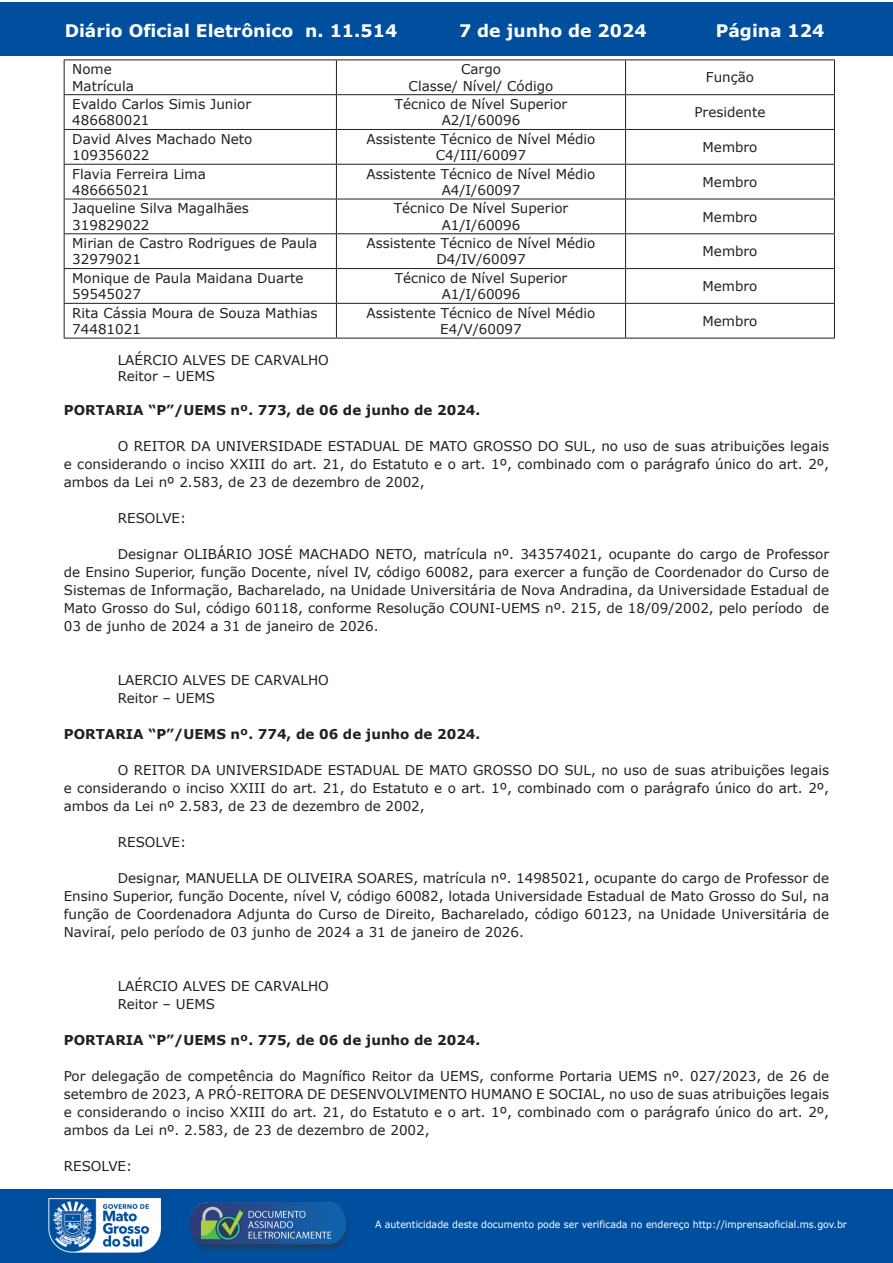
<style>
.page{position:relative;width:893px;height:1263px;background:#fff}
.page>*{position:absolute;margin:0;border:0;box-sizing:border-box;transform-origin:0 0}
.t1{font:700 17.25px "Verdana";color:#fff}
.t2{font:13.5px/16.2px "Verdana";color:#231f20}
.t3{font:700 13.5px "Verdana";color:#231f20}
.t4{font:9.9px "Verdana";color:#fff;scale:.95 1}
</style>
<div class="page">
<div style="left:0;top:2px;width:893px;height:53px;background:#004f9f"></div>
<div style="left:1px;top:1189px;width:892px;height:74px;background:#004f9f"></div>
<img style="left:49px;top:1198px;width:111px;height:54px">
<img style="left:185px;top:1201px;width:168px;height:54px">
<hr style="left:64px;top:60px;width:272px;height:1px;background:#231f20">
<hr style="left:336px;top:60px;width:290px;height:1px;background:#231f20">
<hr style="left:626px;top:60px;width:209px;height:1px;background:#231f20">
<hr style="left:834px;top:60px;width:1px;height:34px;background:#231f20">
<hr style="left:834px;top:95px;width:1px;height:34px;background:#231f20">
<hr style="left:834px;top:130px;width:1px;height:34px;background:#231f20">
<hr style="left:834px;top:165px;width:1px;height:34px;background:#231f20">
<hr style="left:834px;top:199px;width:1px;height:34px;background:#231f20">
<hr style="left:834px;top:234px;width:1px;height:34px;background:#231f20">
<hr style="left:834px;top:269px;width:1px;height:34px;background:#231f20">
<hr style="left:64px;top:94px;width:272px;height:1px;background:#231f20">
<hr style="left:336px;top:94px;width:290px;height:1px;background:#231f20">
<hr style="left:626px;top:94px;width:209px;height:1px;background:#231f20">
<hr style="left:64px;top:129px;width:272px;height:1px;background:#231f20">
<hr style="left:336px;top:129px;width:290px;height:1px;background:#231f20">
<hr style="left:626px;top:129px;width:209px;height:1px;background:#231f20">
<hr style="left:64px;top:164px;width:272px;height:1px;background:#231f20">
<hr style="left:336px;top:164px;width:290px;height:1px;background:#231f20">
<hr style="left:626px;top:164px;width:209px;height:1px;background:#231f20">
<hr style="left:64px;top:199px;width:272px;height:1px;background:#231f20">
<hr style="left:336px;top:199px;width:290px;height:1px;background:#231f20">
<hr style="left:626px;top:199px;width:209px;height:1px;background:#231f20">
<hr style="left:64px;top:233px;width:272px;height:1px;background:#231f20">
<hr style="left:336px;top:233px;width:290px;height:1px;background:#231f20">
<hr style="left:626px;top:233px;width:209px;height:1px;background:#231f20">
<hr style="left:64px;top:268px;width:272px;height:1px;background:#231f20">
<hr style="left:336px;top:268px;width:290px;height:1px;background:#231f20">
<hr style="left:626px;top:268px;width:209px;height:1px;background:#231f20">
<hr style="left:64px;top:303px;width:272px;height:1px;background:#231f20">
<hr style="left:336px;top:303px;width:290px;height:1px;background:#231f20">
<hr style="left:626px;top:303px;width:209px;height:1px;background:#231f20">
<hr style="left:64px;top:338px;width:272px;height:1px;background:#231f20">
<hr style="left:336px;top:338px;width:290px;height:1px;background:#231f20">
<hr style="left:626px;top:338px;width:209px;height:1px;background:#231f20">
<hr style="left:64px;top:60px;width:1px;height:34px;background:#231f20">
<hr style="left:336px;top:60px;width:1px;height:34px;background:#231f20">
<hr style="left:625px;top:60px;width:1px;height:34px;background:#231f20">
<hr style="left:64px;top:95px;width:1px;height:34px;background:#231f20">
<hr style="left:336px;top:95px;width:1px;height:34px;background:#231f20">
<hr style="left:625px;top:95px;width:1px;height:34px;background:#231f20">
<hr style="left:64px;top:130px;width:1px;height:34px;background:#231f20">
<hr style="left:336px;top:130px;width:1px;height:34px;background:#231f20">
<hr style="left:625px;top:130px;width:1px;height:34px;background:#231f20">
<hr style="left:64px;top:165px;width:1px;height:34px;background:#231f20">
<hr style="left:336px;top:165px;width:1px;height:34px;background:#231f20">
<hr style="left:625px;top:165px;width:1px;height:34px;background:#231f20">
<hr style="left:64px;top:199px;width:1px;height:34px;background:#231f20">
<hr style="left:336px;top:199px;width:1px;height:34px;background:#231f20">
<hr style="left:625px;top:199px;width:1px;height:34px;background:#231f20">
<hr style="left:64px;top:234px;width:1px;height:34px;background:#231f20">
<hr style="left:336px;top:234px;width:1px;height:34px;background:#231f20">
<hr style="left:625px;top:234px;width:1px;height:34px;background:#231f20">
<hr style="left:64px;top:269px;width:1px;height:34px;background:#231f20">
<hr style="left:336px;top:269px;width:1px;height:34px;background:#231f20">
<hr style="left:625px;top:269px;width:1px;height:34px;background:#231f20">
<hr style="left:64px;top:304px;width:1px;height:34px;background:#231f20">
<hr style="left:336px;top:304px;width:1px;height:34px;background:#231f20">
<hr style="left:625px;top:304px;width:1px;height:34px;background:#231f20">
<hr style="left:834px;top:304px;width:1px;height:34px;background:#231f20">
<p class="t1" style="left:65px;top:18px;width:334px">Diário Oficial Eletrônico n. 11.514</p>
<p class="t1" style="left:459px;top:18px;width:189px">7 de junho de 2024</p>
<p class="t1" style="left:716px;top:18px;width:110px">Página 124</p>
<p class="t2" style="left:72px;top:61px;width:63px">Nome<br>Matrícula</p>
<p class="t2" style="left:409px;top:61px;width:146px;text-align:center">Cargo<br>Classe/ Nível/ Código</p>
<p class="t2" style="left:706px;top:69px;width:50px">Função</p>
<p class="t2" style="left:72px;top:96px;width:180px">Evaldo Carlos Simis Junior<br>486680021</p>
<p class="t2" style="left:395px;top:96px;width:174px;text-align:center">Técnico de Nível Superior<br>A2/I/60096</p>
<p class="t2" style="left:694px;top:104px;width:73px">Presidente</p>
<p class="t2" style="left:72px;top:131px;width:182px">David Alves Machado Neto<br>109356022</p>
<p class="t2" style="left:367px;top:131px;width:230px;text-align:center">Assistente Técnico de Nível Médio<br>C4/III/60097</p>
<p class="t2" style="left:703px;top:139px;width:56px">Membro</p>
<p class="t2" style="left:72px;top:166px;width:135px">Flavia Ferreira Lima<br>486665021</p>
<p class="t2" style="left:367px;top:166px;width:230px;text-align:center">Assistente Técnico de Nível Médio<br>A4/I/60097</p>
<p class="t2" style="left:703px;top:174px;width:56px">Membro</p>
<p class="t2" style="left:72px;top:200px;width:178px">Jaqueline Silva Magalhães<br>319829022</p>
<p class="t2" style="left:394px;top:200px;width:176px;text-align:center">Técnico De Nível Superior<br>A1/I/60096</p>
<p class="t2" style="left:703px;top:208px;width:56px">Membro</p>
<p class="t2" style="left:72px;top:235px;width:247px">Mirian de Castro Rodrigues de Paula<br>32979021</p>
<p class="t2" style="left:367px;top:235px;width:230px;text-align:center">Assistente Técnico de Nível Médio<br>D4/IV/60097</p>
<p class="t2" style="left:703px;top:243px;width:56px">Membro</p>
<p class="t2" style="left:72px;top:270px;width:233px">Monique de Paula Maidana Duarte<br>59545027</p>
<p class="t2" style="left:395px;top:270px;width:174px;text-align:center">Técnico de Nível Superior<br>A1/I/60096</p>
<p class="t2" style="left:703px;top:278px;width:56px">Membro</p>
<p class="t2" style="left:72px;top:305px;width:247px">Rita Cássia Moura de Souza Mathias<br>74481021</p>
<p class="t2" style="left:367px;top:305px;width:230px;text-align:center">Assistente Técnico de Nível Médio<br>E4/V/60097</p>
<p class="t2" style="left:703px;top:313px;width:56px">Membro</p>
<p class="t2" style="left:118px;top:352px;width:212px">LAÉRCIO ALVES DE CARVALHO<br>Reitor – UEMS</p>
<p class="t3" style="left:64px;top:401px;width:418px">PORTARIA “P”/UEMS nº. 773, de 06 de junho de 2024.</p>
<p class="t2" style="left:64px;top:437px;width:767px;line-height:18px;text-align:justify;text-indent:54px">O REITOR DA UNIVERSIDADE ESTADUAL DE MATO GROSSO DO SUL, no uso de suas atribuições legais e considerando o inciso XXIII do art. 21, do Estatuto e o art. 1º, combinado com o parágrafo único do art. 2º, ambos da Lei nº 2.583, de 23 de dezembro de 2002,</p>
<p class="t2" style="left:118px;top:510px;width:70px">RESOLVE:</p>
<p class="t2" style="left:64px;top:545px;width:767px;line-height:18px;text-align:justify;text-indent:54px">Designar OLIBÁRIO JOSÉ MACHADO NETO, matrícula nº. 343574021, ocupante do cargo de Professor de Ensino Superior, função Docente, nível IV, código 60082, para exercer a função de Coordenador do Curso de Sistemas de Informação, Bacharelado, na Unidade Universitária de Nova Andradina, da Universidade Estadual de Mato Grosso do Sul, código 60118, conforme Resolução COUNI-UEMS nº. 215, de 18/09/2002, pelo período de 03 de junho de 2024 a 31 de janeiro de 2026.</p>
<p class="t2" style="left:118px;top:671px;width:212px;line-height:18px">LAERCIO ALVES DE CARVALHO<br>Reitor – UEMS</p>
<p class="t3" style="left:64px;top:725px;width:418px">PORTARIA “P”/UEMS nº. 774, de 06 de junho de 2024.</p>
<p class="t2" style="left:64px;top:761px;width:767px;line-height:18px;text-align:justify;text-indent:54px">O REITOR DA UNIVERSIDADE ESTADUAL DE MATO GROSSO DO SUL, no uso de suas atribuições legais e considerando o inciso XXIII do art. 21, do Estatuto e o art. 1º, combinado com o parágrafo único do art. 2º, ambos da Lei nº 2.583, de 23 de dezembro de 2002,</p>
<p class="t2" style="left:118px;top:834px;width:70px">RESOLVE:</p>
<p class="t2" style="left:64px;top:869px;width:767px;line-height:18px;text-align:justify;text-indent:54px">Designar, MANUELLA DE OLIVEIRA SOARES, matrícula nº. 14985021, ocupante do cargo de Professor de Ensino Superior, função Docente, nível V, código 60082, lotada Universidade Estadual de Mato Grosso do Sul, na função de Coordenadora Adjunta do Curso de Direito, Bacharelado, código 60123, na Unidade Universitária de Naviraí, pelo período de 03 junho de 2024 a 31 de janeiro de 2026.</p>
<p class="t2" style="left:118px;top:977px;width:212px;line-height:18px">LAÉRCIO ALVES DE CARVALHO<br>Reitor – UEMS</p>
<p class="t3" style="left:64px;top:1031px;width:418px">PORTARIA “P”/UEMS nº. 775, de 06 de junho de 2024.</p>
<p class="t2" style="left:64px;top:1067px;width:767px;line-height:18px;text-align:justify">Por delegação de competência do Magnífico Reitor da UEMS, conforme Portaria UEMS nº. 027/2023, de 26 de setembro de 2023, A PRÓ-REITORA DE DESENVOLVIMENTO HUMANO E SOCIAL, no uso de suas atribuições legais e considerando o inciso XXIII do art. 21, do Estatuto e o art. 1º, combinado com o parágrafo único do art. 2º, ambos da Lei nº. 2.583, de 23 de dezembro de 2002,</p>
<p class="t2" style="left:64px;top:1158px;width:70px">RESOLVE:</p>
<p class="t4" style="left:375px;top:1218px;width:498px">A autenticidade deste documento pode ser verificada no endereço http://imprensaoficial.ms.gov.br</p>
</div>
